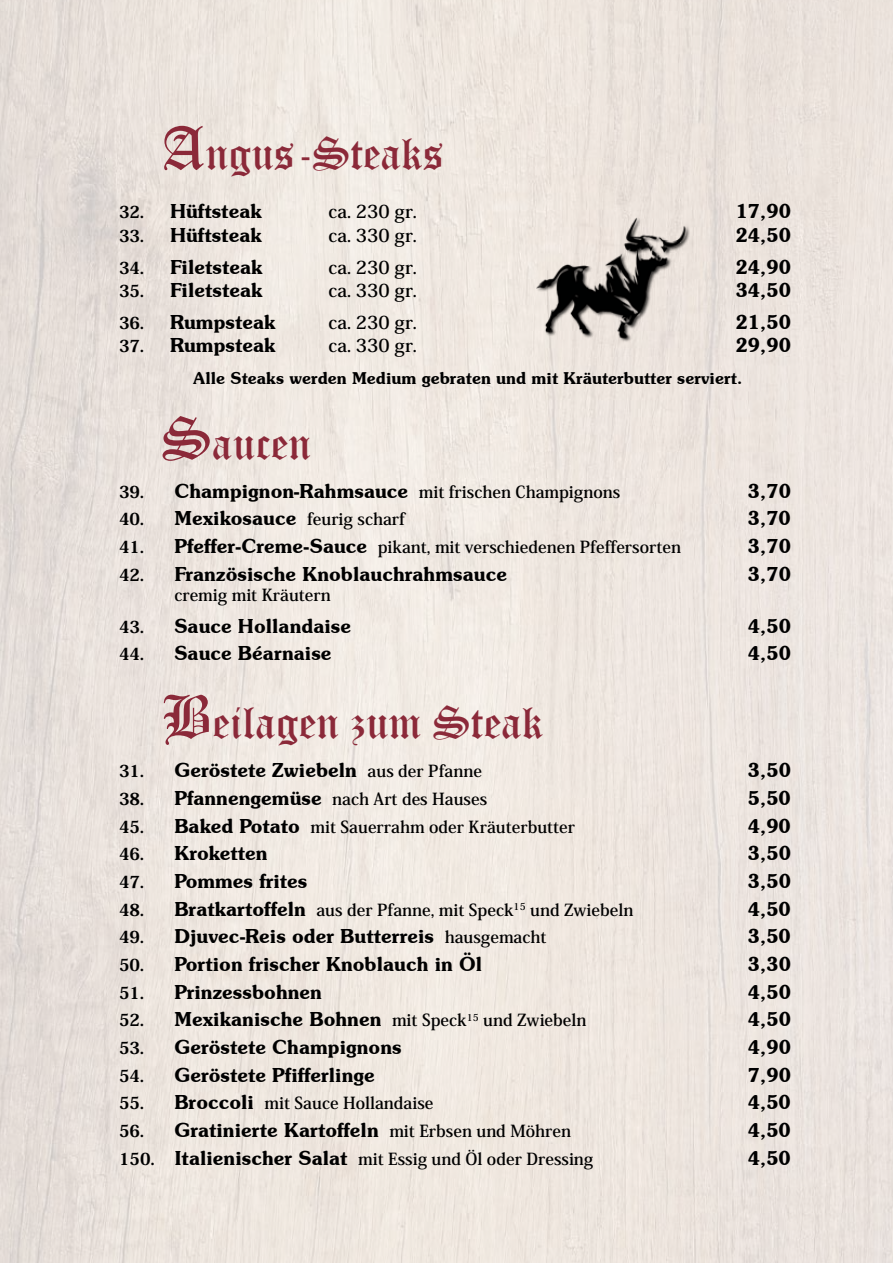
<style>
.page{position:relative;width:893px;height:1263px;background:#fff}
.page>*{position:absolute;margin:0;border:0;box-sizing:border-box;transform-origin:0 0}
.t1{font:45px "Old English Text";color:#8b2939}
.t2{font:600 19.5px "Souvenir IT Cby BT";color:#000}
.t3{font:700 18px "Koz Min Pro";color:#000}
.t4{font:700 16.5px "Koz Min Pro";color:#000}
.t5{font:600 16.5px "Souvenir IT Cby BT";color:#000}
.s1{font-size:60px}
.s2{font-family:"Koz Min Pro";font-weight:800;font-size:16.5px}
.s3{font-weight:800}
.s4{font-family:"Souvenir IT Cby BT";font-weight:600;font-size:19.5px}
.s5{font-family:"Koz Min Pro";font-weight:700;font-size:16.5px}
</style>
<div class="page">
<img style="left:0;top:0;width:893px;height:1263px">
<div style="left:536px;top:217px;width:154px;height:125px;background:#000;opacity:.75"></div>
<img style="left:534px;top:214px;width:155px;height:125px">
<h1 class="t1" style="left:162px;top:125px;width:283px"><span class="s1">A</span>ngus-Steaks</h1>
<p class="t2" style="left:119px;top:199px;width:145px"><span class="s2">32.</span> Hüftsteak</p>
<p class="t3" style="left:329px;top:198px;width:90px">ca. 230 gr.</p>
<p class="t2" style="left:736px;top:199px;width:57px">17,90</p>
<p class="t2" style="left:119px;top:222px;width:145px"><span class="s2">33.</span> Hüftsteak</p>
<p class="t3" style="left:329px;top:222px;width:90px">ca. 330 gr.</p>
<p class="t2" style="left:736px;top:222px;width:57px">24,50</p>
<p class="t2" style="left:119px;top:254px;width:145px"><span class="s2">34.</span> Filetsteak</p>
<p class="t3" style="left:329px;top:254px;width:90px">ca. 230 gr.</p>
<p class="t2" style="left:736px;top:254px;width:57px">24,90</p>
<p class="t2" style="left:119px;top:278px;width:145px"><span class="s2">35.</span> Filetsteak</p>
<p class="t3" style="left:329px;top:277px;width:90px">ca. 330 gr.</p>
<p class="t2" style="left:736px;top:278px;width:57px">34,50</p>
<p class="t2" style="left:119px;top:310px;width:158px"><span class="s2">36.</span> Rumpsteak</p>
<p class="t3" style="left:329px;top:309px;width:90px">ca. 230 gr.</p>
<p class="t2" style="left:736px;top:310px;width:57px">21,50</p>
<p class="t2" style="left:119px;top:333px;width:158px"><span class="s2">37.</span> Rumpsteak</p>
<p class="t3" style="left:329px;top:333px;width:90px">ca. 330 gr.</p>
<p class="t2" style="left:736px;top:333px;width:57px">29,90</p>
<p class="t5" style="left:193px;top:367px;width:551px">Alle Steaks werden Medium gebraten und mit Kräuterbutter serviert.</p>
<h1 class="t1" style="left:162px;top:415px;width:151px"><span class="s1">S</span>aucen</h1>
<p class="t4" style="left:119px;top:480px;width:503px"><span class="s3">39.</span> <span class="s4">Champignon-Rahmsauce</span> mit frischen Champignons</p>
<p class="t2" style="left:748px;top:479px;width:44px">3,70</p>
<p class="t4" style="left:119px;top:507px;width:287px"><span class="s3">40.</span> <span class="s4">Mexikosauce</span> feurig scharf</p>
<p class="t2" style="left:748px;top:506px;width:44px">3,70</p>
<p class="t4" style="left:119px;top:535px;width:563px"><span class="s3">41.</span> <span class="s4">Pfeffer-Creme-Sauce</span> pikant, mit verschiedenen Pfeffersorten</p>
<p class="t2" style="left:748px;top:534px;width:44px">3,70</p>
<p class="t2" style="left:119px;top:562px;width:389px"><span class="s2">42.</span> Französische Knoblauchrahmsauce</p>
<p class="t2" style="left:748px;top:562px;width:44px">3,70</p>
<p class="t4" style="left:174px;top:582px;width:158px">cremig mit Kräutern</p>
<p class="t2" style="left:119px;top:613px;width:234px"><span class="s2">43.</span> Sauce Hollandaise</p>
<p class="t2" style="left:748px;top:613px;width:44px">4,50</p>
<p class="t2" style="left:119px;top:641px;width:214px"><span class="s2">44.</span> Sauce Béarnaise</p>
<p class="t2" style="left:748px;top:641px;width:44px">4,50</p>
<h1 class="t1" style="left:162px;top:694px;width:383px"><span class="s1">B</span>eilagen zum Steak</h1>
<p class="t2" style="left:119px;top:758px;width:364px"><span class="s2">31.</span> Geröstete Zwiebeln <span class="s5">aus der Pfanne</span></p>
<p class="t2" style="left:748px;top:758px;width:44px">3,50</p>
<p class="t4" style="left:119px;top:787px;width:370px"><span class="s3">38.</span> <span class="s4">Pfannengemüse</span> nach Art des Hauses</p>
<p class="t2" style="left:748px;top:786px;width:44px">5,50</p>
<p class="t4" style="left:119px;top:814px;width:457px"><span class="s3">45.</span> <span class="s4">Baked Potato</span> mit Sauerrahm oder Kräuterbutter</p>
<p class="t2" style="left:748px;top:813px;width:44px">4,90</p>
<p class="t2" style="left:119px;top:841px;width:150px"><span class="s2">46.</span> Kroketten</p>
<p class="t2" style="left:748px;top:841px;width:44px">3,50</p>
<p class="t2" style="left:119px;top:869px;width:190px"><span class="s2">47.</span> Pommes frites</p>
<p class="t2" style="left:748px;top:869px;width:44px">3,50</p>
<p class="t4" style="left:119px;top:897px;width:516px"><span class="s3">48.</span> <span class="s4">Bratkartoffeln</span> aus der Pfanne, mit Speck<sup>15</sup> und Zwiebeln</p>
<p class="t2" style="left:748px;top:896px;width:44px">4,50</p>
<p class="t2" style="left:119px;top:924px;width:429px"><span class="s2">49.</span> Djuvec-Reis oder Butterreis <span class="s5">hausgemacht</span></p>
<p class="t2" style="left:748px;top:924px;width:44px">3,50</p>
<p class="t2" style="left:119px;top:952px;width:365px"><span class="s2">50.</span> Portion frischer Knoblauch in Öl</p>
<p class="t2" style="left:748px;top:952px;width:44px">3,30</p>
<p class="t2" style="left:119px;top:979px;width:205px"><span class="s2">51.</span> Prinzessbohnen</p>
<p class="t2" style="left:748px;top:979px;width:44px">4,50</p>
<p class="t4" style="left:119px;top:1008px;width:469px"><span class="s3">52.</span> <span class="s4">Mexikanische Bohnen</span> mit Speck<sup>15</sup> und Zwiebeln</p>
<p class="t2" style="left:748px;top:1007px;width:44px">4,50</p>
<p class="t2" style="left:119px;top:1035px;width:284px"><span class="s2">53.</span> Geröstete Champignons</p>
<p class="t2" style="left:748px;top:1035px;width:44px">4,90</p>
<p class="t2" style="left:119px;top:1062px;width:257px"><span class="s2">54.</span> Geröstete Pfifferlinge</p>
<p class="t2" style="left:748px;top:1062px;width:44px">7,90</p>
<p class="t4" style="left:119px;top:1091px;width:316px"><span class="s3">55.</span> <span class="s4">Broccoli</span> mit Sauce Hollandaise</p>
<p class="t2" style="left:748px;top:1090px;width:44px">4,50</p>
<p class="t2" style="left:119px;top:1118px;width:453px"><span class="s2">56.</span> Gratinierte Kartoffeln <span class="s5">mit Erbsen und Möhren</span></p>
<p class="t2" style="left:748px;top:1118px;width:44px">4,50</p>
<p class="t4" style="left:119px;top:1146px;width:476px"><span class="s3">150.</span> <span class="s4">Italienischer Salat</span> mit Essig und Öl oder Dressing</p>
<p class="t2" style="left:748px;top:1145px;width:44px">4,50</p>
</div>
